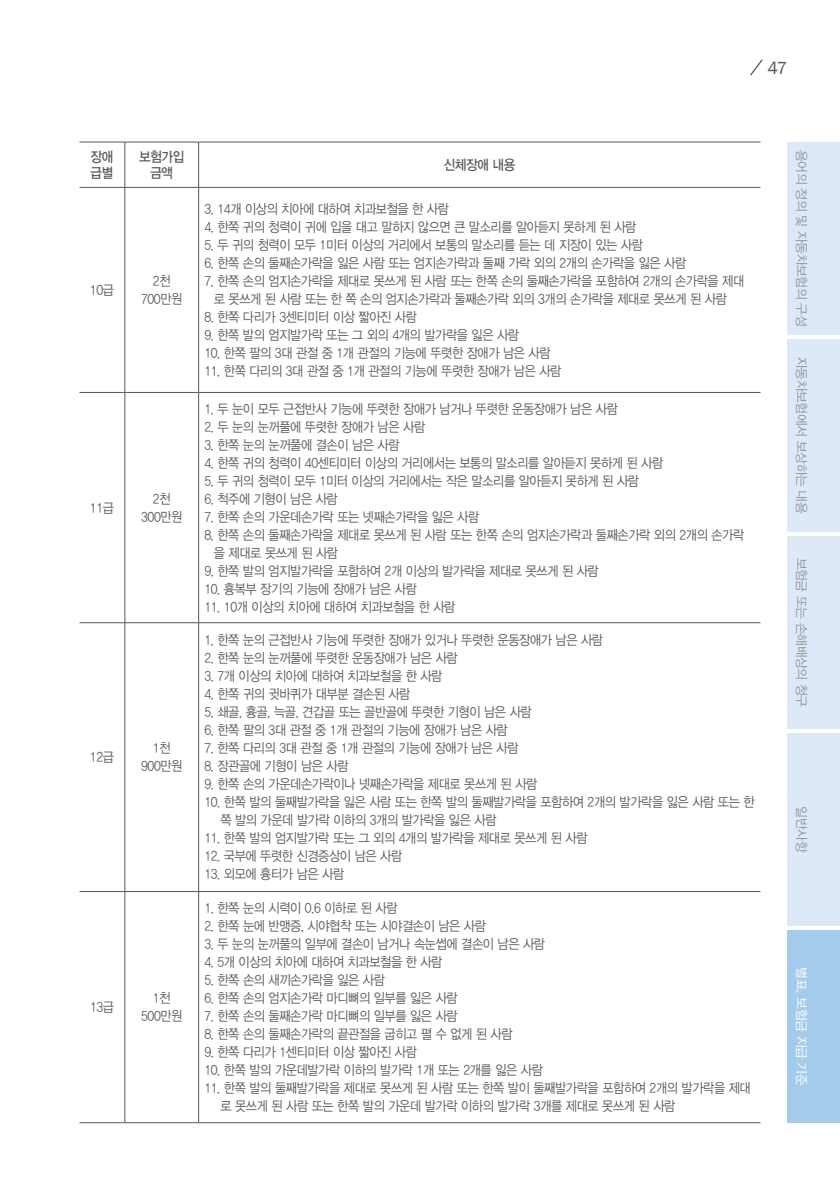
<style>
.page{position:relative;width:840px;height:1191px;background:#fff}
.page>*{position:absolute;margin:0;border:0;box-sizing:border-box;transform-origin:0 0}
.t1{font:18px "Franklin Gothic";color:#58585b}
.t2{font:14px/16.8px "YDVYGO Std 33";letter-spacing:-.03em;color:#58585b;scale:.9 1}
.t3{font:13.6px/18px "YDVYGO Std 32";letter-spacing:-.03em;color:#58585b;text-align:center;scale:.9 1}
.t4{font:12.8px "YDVYGO Std 32";letter-spacing:-.03em;color:#939598}
.t5{font:12.8px "YDVYGO Std 12";letter-spacing:-.03em;color:#fff}
</style>
<div class="page">
<div style="left:787px;top:142px;width:52px;height:192px;background:#dde9f7"></div>
<div style="left:787px;top:339px;width:52px;height:192px;background:#dde9f7"></div>
<div style="left:787px;top:536px;width:52px;height:193px;background:#dde9f7"></div>
<div style="left:787px;top:733px;width:52px;height:193px;background:#dde9f7"></div>
<div style="left:787px;top:930px;width:52px;height:193px;background:#a5cbec"></div>
<svg style="left:750px;top:60px;width:12px;height:15px"></svg>
<hr style="left:125px;top:187px;width:73px;height:1px;background:#58585b">
<hr style="left:124px;top:188px;width:1px;height:204px;background:#58585b">
<hr style="left:198px;top:188px;width:1px;height:204px;background:#58585b">
<hr style="left:79px;top:392px;width:46px;height:1px;background:#58585b">
<hr style="left:125px;top:392px;width:73px;height:1px;background:#58585b">
<hr style="left:124px;top:393px;width:1px;height:229px;background:#58585b">
<hr style="left:198px;top:392px;width:562px;height:1px;background:#58585b">
<hr style="left:198px;top:393px;width:1px;height:229px;background:#58585b">
<hr style="left:79px;top:622px;width:46px;height:1px;background:#58585b">
<hr style="left:125px;top:622px;width:73px;height:1px;background:#58585b">
<hr style="left:124px;top:623px;width:1px;height:268px;background:#58585b">
<hr style="left:198px;top:622px;width:562px;height:1px;background:#58585b">
<hr style="left:198px;top:623px;width:1px;height:268px;background:#58585b">
<hr style="left:79px;top:891px;width:46px;height:1px;background:#58585b">
<hr style="left:125px;top:891px;width:73px;height:1px;background:#58585b">
<hr style="left:124px;top:891px;width:1px;height:231px;background:#58585b">
<hr style="left:198px;top:891px;width:562px;height:1px;background:#58585b">
<hr style="left:198px;top:891px;width:1px;height:231px;background:#58585b">
<hr style="left:79px;top:142px;width:46px;height:1px;background:#58585b">
<hr style="left:125px;top:142px;width:73px;height:1px;background:#58585b">
<hr style="left:124px;top:142px;width:1px;height:45px;background:#58585b">
<hr style="left:198px;top:142px;width:562px;height:1px;background:#58585b">
<hr style="left:198px;top:142px;width:1px;height:45px;background:#58585b">
<hr style="left:79px;top:187px;width:46px;height:1px;background:#58585b">
<hr style="left:198px;top:187px;width:562px;height:1px;background:#58585b">
<hr style="left:79px;top:1122px;width:46px;height:1px;background:#58585b">
<hr style="left:125px;top:1122px;width:73px;height:1px;background:#58585b">
<hr style="left:198px;top:1122px;width:562px;height:1px;background:#58585b">
<h1 class="t1" style="left:767px;top:57px;width:21px">47</h1>
<p class="t2" style="left:91px;top:148px;width:27px">장애 급별</p>
<p class="t2" style="left:139px;top:148px;width:52px;text-align:center">보험가입 금액</p>
<p class="t2" style="left:443px;top:157px;width:81px">신체장애 내용</p>
<p class="t3" style="left:90px;top:281px;width:28px">10급</p>
<p class="t3" style="left:141px;top:272px;width:47px">2천<br>700만원</p>
<p class="t3" style="left:90px;top:499px;width:28px">11급</p>
<p class="t3" style="left:141px;top:490px;width:47px">2천<br>300만원</p>
<p class="t3" style="left:90px;top:748px;width:28px">12급</p>
<p class="t3" style="left:141px;top:739px;width:47px">1천<br>900만원</p>
<p class="t3" style="left:90px;top:998px;width:28px">13급</p>
<p class="t3" style="left:141px;top:989px;width:47px">1천<br>500만원</p>
<p class="t3" style="left:204px;top:200px;width:273px">3. 14개 이상의 치아에 대하여 치과보철을 한 사람</p>
<p class="t3" style="left:204px;top:218px;width:481px">4. 한쪽 귀의 청력이 귀에 입을 대고 말하지 않으면 큰 말소리를 알아듣지 못하게 된 사람</p>
<p class="t3" style="left:204px;top:236px;width:488px">5. 두 귀의 청력이 모두 1미터 이상의 거리에서 보통의 말소리를 듣는 데 지장이 있는 사람</p>
<p class="t3" style="left:204px;top:254px;width:536px">6. 한쪽 손의 둘째손가락을 잃은 사람 또는 엄지손가락과 둘째 가락 외의 2개의 손가락을 잃은 사람</p>
<p class="t3" style="left:204px;top:272px;width:601px">7. 한쪽 손의 엄지손가락을 제대로 못쓰게 된 사람 또는 한쪽 손의 둘째손가락을 포함하여 2개의 손가락을 제대 로 못쓰게 된 사람 또는 한 쪽 손의 엄지손가락과 둘째손가락 외의 3개의 손가락을 제대로 못쓰게 된 사람</p>
<p class="t3" style="left:204px;top:308px;width:237px">8. 한쪽 다리가 3센티미터 이상 짧아진 사람</p>
<p class="t3" style="left:204px;top:326px;width:351px">9. 한쪽 발의 엄지발가락 또는 그 외의 4개의 발가락을 잃은 사람</p>
<p class="t3" style="left:204px;top:344px;width:386px">10. 한쪽 팔의 3대 관절 중 1개 관절의 기능에 뚜렷한 장애가 남은 사람</p>
<p class="t3" style="left:204px;top:362px;width:398px">11. 한쪽 다리의 3대 관절 중 1개 관절의 기능에 뚜렷한 장애가 남은 사람</p>
<p class="t3" style="left:204px;top:400px;width:460px">1. 두 눈이 모두 근접반사 기능에 뚜렷한 장애가 남거나 뚜렷한 운동장애가 남은 사람</p>
<p class="t3" style="left:204px;top:418px;width:247px">2. 두 눈의 눈꺼풀에 뚜렷한 장애가 남은 사람</p>
<p class="t3" style="left:204px;top:436px;width:218px">3. 한쪽 눈의 눈꺼풀에 결손이 남은 사람</p>
<p class="t3" style="left:204px;top:454px;width:511px">4. 한쪽 귀의 청력이 40센티미터 이상의 거리에서는 보통의 말소리를 알아듣지 못하게 된 사람</p>
<p class="t3" style="left:204px;top:472px;width:484px">5. 두 귀의 청력이 모두 1미터 이상의 거리에서는 작은 말소리를 알아듣지 못하게 된 사람</p>
<p class="t3" style="left:204px;top:490px;width:150px">6. 척주에 기형이 남은 사람</p>
<p class="t3" style="left:204px;top:508px;width:307px">7. 한쪽 손의 가운데손가락 또는 넷째손가락을 잃은 사람</p>
<p class="t3" style="left:214px;top:526px;width:590px;text-align:left;text-indent:-10px">8. 한쪽 손의 둘째손가락을 제대로 못쓰게 된 사람 또는 한쪽 손의 엄지손가락과 둘째손가락 외의 2개의 손가락 을 제대로 못쓰게 된 사람</p>
<p class="t3" style="left:204px;top:562px;width:439px">9. 한쪽 발의 엄지발가락을 포함하여 2개 이상의 발가락을 제대로 못쓰게 된 사람</p>
<p class="t3" style="left:204px;top:579px;width:237px">10. 흉복부 장기의 기능에 장애가 남은 사람</p>
<p class="t3" style="left:204px;top:597px;width:280px">11. 10개 이상의 치아에 대하여 치과보철을 한 사람</p>
<p class="t3" style="left:204px;top:631px;width:444px">1. 한쪽 눈의 근접반사 기능에 뚜렷한 장애가 있거나 뚜렷한 운동장애가 남은 사람</p>
<p class="t3" style="left:204px;top:649px;width:283px">2. 한쪽 눈의 눈꺼풀에 뚜렷한 운동장애가 남은 사람</p>
<p class="t3" style="left:204px;top:667px;width:266px">3. 7개 이상의 치아에 대하여 치과보철을 한 사람</p>
<p class="t3" style="left:204px;top:685px;width:230px">4. 한쪽 귀의 귓바퀴가 대부분 결손된 사람</p>
<p class="t3" style="left:204px;top:703px;width:365px">5. 쇄골, 흉골, 늑골, 견갑골 또는 골반골에 뚜렷한 기형이 남은 사람</p>
<p class="t3" style="left:204px;top:721px;width:338px">6. 한쪽 팔의 3대 관절 중 1개 관절의 기능에 장애가 남은 사람</p>
<p class="t3" style="left:204px;top:739px;width:350px">7. 한쪽 다리의 3대 관절 중 1개 관절의 기능에 장애가 남은 사람</p>
<p class="t3" style="left:204px;top:757px;width:162px">8. 장관골에 기형이 남은 사람</p>
<p class="t3" style="left:204px;top:775px;width:371px">9. 한쪽 손의 가운데손가락이나 넷째손가락을 제대로 못쓰게 된 사람</p>
<p class="t3" style="left:220px;top:793px;width:594px;text-align:left;text-indent:-16px">10. 한쪽 발의 둘째발가락을 잃은 사람 또는 한쪽 발의 둘째발가락을 포함하여 2개의 발가락을 잃은 사람 또는 한 쪽 발의 가운데 발가락 이하의 3개의 발가락을 잃은 사람</p>
<p class="t3" style="left:204px;top:829px;width:427px">11. 한쪽 발의 엄지발가락 또는 그 외의 4개의 발가락을 제대로 못쓰게 된 사람</p>
<p class="t3" style="left:204px;top:847px;width:221px">12. 국부에 뚜렷한 신경증상이 남은 사람</p>
<p class="t3" style="left:204px;top:865px;width:157px">13. 외모에 흉터가 남은 사람</p>
<p class="t3" style="left:204px;top:899px;width:216px">1. 한쪽 눈의 시력이 0.6 이하로 된 사람</p>
<p class="t3" style="left:204px;top:917px;width:314px">2. 한쪽 눈에 반맹증, 시야협착 또는 시야결손이 남은 사람</p>
<p class="t3" style="left:204px;top:935px;width:380px">3. 두 눈의 눈꺼풀의 일부에 결손이 남거나 속눈썹에 결손이 남은 사람</p>
<p class="t3" style="left:204px;top:953px;width:266px">4. 5개 이상의 치아에 대하여 치과보철을 한 사람</p>
<p class="t3" style="left:204px;top:971px;width:202px">5. 한쪽 손의 새끼손가락을 잃은 사람</p>
<p class="t3" style="left:204px;top:989px;width:283px">6. 한쪽 손의 엄지손가락 마디뼈의 일부를 잃은 사람</p>
<p class="t3" style="left:204px;top:1007px;width:283px">7. 한쪽 손의 둘째손가락 마디뼈의 일부를 잃은 사람</p>
<p class="t3" style="left:204px;top:1025px;width:344px">8. 한쪽 손의 둘째손가락의 끝관절을 굽히고 펼 수 없게 된 사람</p>
<p class="t3" style="left:204px;top:1043px;width:237px">9. 한쪽 다리가 1센티미터 이상 짧아진 사람</p>
<p class="t3" style="left:204px;top:1061px;width:377px">10. 한쪽 발의 가운데발가락 이하의 발가락 1개 또는 2개를 잃은 사람</p>
<p class="t3" style="left:220px;top:1079px;width:590px;text-align:left;text-indent:-16px">11. 한쪽 발의 둘째발가락을 제대로 못쓰게 된 사람 또는 한쪽 발이 둘째발가락을 포함하여 2개의 발가락을 제대 로 못쓰게 된 사람 또는 한쪽 발의 가운데 발가락 이하의 발가락 3개를 제대로 못쓰게 된 사람</p>
<p class="t4" style="left:807px;top:150px;width:178px;rotate:90deg">용어의 정의 및 자동차보험의 구성</p>
<p class="t4" style="left:807px;top:357px;width:158px;rotate:90deg">자동차보험에서 보상하는 내용</p>
<p class="t4" style="left:807px;top:557px;width:151px;rotate:90deg">보험금 또는 손해배상의 청구</p>
<p class="t4" style="left:807px;top:806px;width:47px;rotate:90deg">일반사항</p>
<p class="t5" style="left:807px;top:967px;width:120px;rotate:90deg">별표. 보험금 지급 기준</p>
</div>
